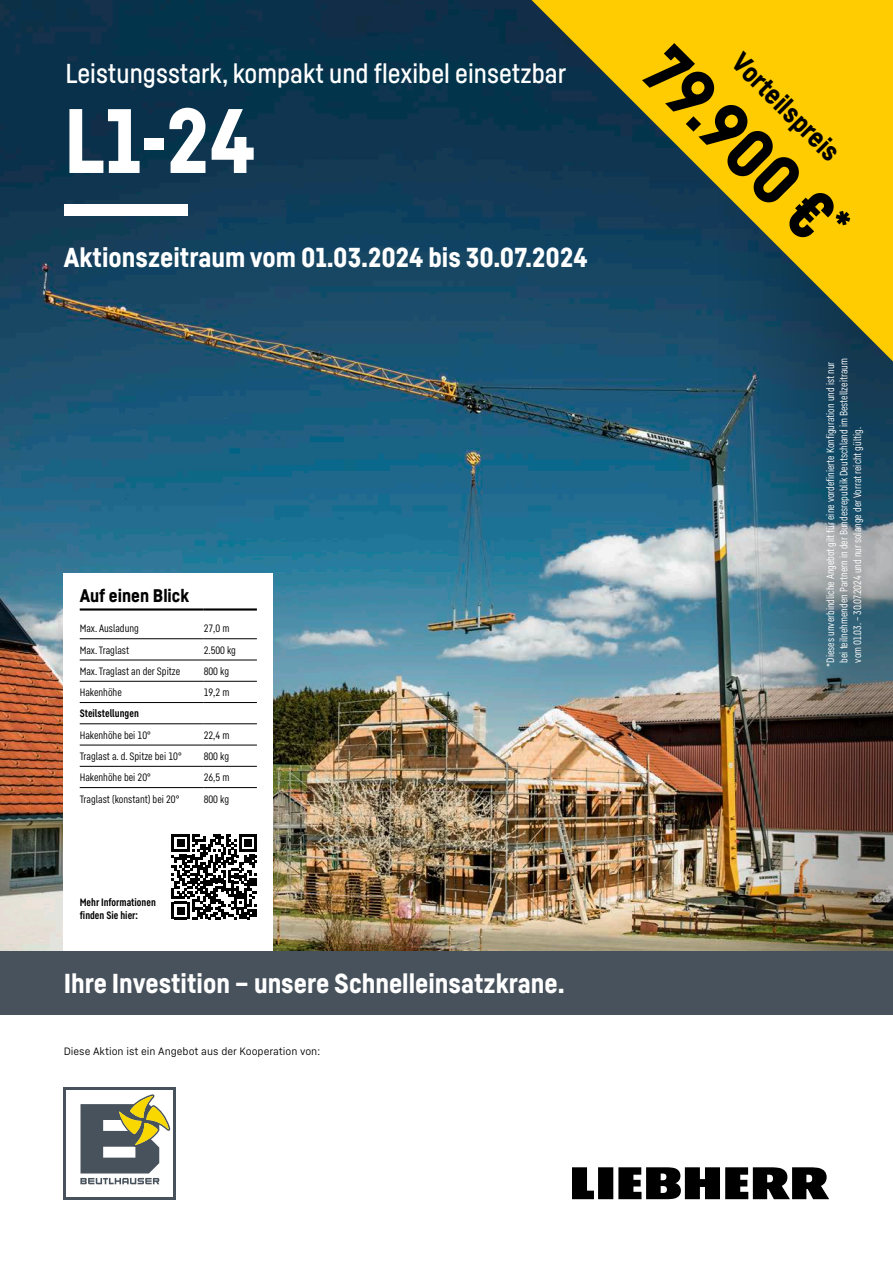
<style>
.page{position:relative;width:893px;height:1263px;background:#fff}
.page>*{position:absolute;margin:0;border:0;box-sizing:border-box;transform-origin:0 0}
.H2__36_pt{font:900 90px "Liebherr Head";color:#fff}
.H2__36_pt-2{font:900 69px "Liebherr Head";color:#000}
.Topline__H2__18_pt{font:27px "Liebherr Head";color:#fff}
.Subheadline{font:900 27px "Liebherr Head";color:#fff}
.Subheadline__H2__18_pt{font:900 27px "Liebherr Head";color:#fff}
.Subheadline-2{font:900 27px "Liebherr Head";color:#000}
.Tertiary_Headline_Tabelle{font:900 18px "Liebherr Head";color:#000}
.Copy_small{font:condensed 10.5px/13.5px "Liebherr Text";color:#fff}
.Tabellenzahlen_condensed{font:condensed 10.5px "Liebherr Text";color:#000}
.Copy_small-2{font:10.5px "Liebherr Text";color:#000}
.Copy_small-3{font:700 condensed 10.5px/13.5px "Liebherr Text";color:#000}
.Tabellenzahlen_bold_condensed{font:700 condensed 10.5px "Liebherr Text";color:#000}
</style>
<div class="page">
<svg style="left:572px;top:1167px;width:257px;height:32px"></svg>
<img style="left:0;top:0;width:614px;height:951px">
<img style="left:614px;top:361px;width:279px;height:590px">
<svg style="left:531px;top:0;width:362px;height:361px;background:#88852d"></svg>
<div style="left:64px;top:573px;width:209px;height:378px;background:#fff"></div>
<hr style="left:80px;top:608px;width:124px;height:3px;background:#000">
<hr style="left:204px;top:608px;width:53px;height:3px;background:#000">
<hr style="left:80px;top:702px;width:124px;height:1px;background:#000">
<hr style="left:204px;top:702px;width:53px;height:1px;background:#000">
<hr style="left:80px;top:723px;width:124px;height:1px;background:#000">
<hr style="left:204px;top:723px;width:53px;height:1px;background:#000">
<hr style="left:80px;top:638px;width:124px;height:1px;background:#000">
<hr style="left:204px;top:638px;width:53px;height:1px;background:#000">
<hr style="left:80px;top:660px;width:124px;height:1px;background:#000">
<hr style="left:204px;top:660px;width:53px;height:1px;background:#000">
<hr style="left:80px;top:681px;width:124px;height:1px;background:#000">
<hr style="left:204px;top:681px;width:53px;height:1px;background:#000">
<hr style="left:80px;top:745px;width:124px;height:1px;background:#000">
<hr style="left:204px;top:745px;width:53px;height:1px;background:#000">
<hr style="left:80px;top:766px;width:124px;height:1px;background:#000">
<hr style="left:204px;top:766px;width:53px;height:1px;background:#000">
<hr style="left:80px;top:787px;width:124px;height:1px;background:#000">
<hr style="left:204px;top:787px;width:53px;height:1px;background:#000">
<svg style="left:172px;top:834px;width:85px;height:85px"></svg>
<div style="left:0;top:951px;width:893px;height:64px;background:#48525c"></div>
<div style="left:64px;top:1087px;width:112px;height:112px;background:#48525c"></div>
<div style="left:66px;top:1090px;width:107px;height:106px;background:#fff"></div>
<svg style="left:80px;top:1094px;width:90px;height:90px"></svg>
<svg style="left:833px;top:208px;width:20px;height:20px"></svg>
<p class="Topline__H2__18_pt" style="left:65px;top:57px;width:502px">Leistungsstark, kompakt und flexibel einsetzbar</p>
<p class="H2__36_pt" style="left:64px;top:85px;width:193px">L1-24</p>
<p class="H2__36_pt" style="left:64px;top:175px;width:125px">---</p>
<p class="Subheadline__H2__18_pt" style="left:64px;top:241px;width:525px">Aktionszeitraum vom 01.03.2024 bis 30.07.2024</p>
<p class="Tertiary_Headline_Tabelle" style="left:80px;top:584px;width:111px">Auf einen Blick</p>
<p class="Tabellenzahlen_condensed" style="left:80px;top:622px;width:61px">Max. Ausladung</p>
<p class="Tabellenzahlen_condensed" style="left:204px;top:622px;width:27px">27,0 m</p>
<p class="Tabellenzahlen_condensed" style="left:80px;top:643px;width:51px">Max. Traglast</p>
<p class="Tabellenzahlen_condensed" style="left:204px;top:643px;width:34px">2.500 kg</p>
<p class="Tabellenzahlen_condensed" style="left:80px;top:665px;width:102px">Max. Traglast an der Spitze</p>
<p class="Tabellenzahlen_condensed" style="left:204px;top:665px;width:27px">800 kg</p>
<p class="Tabellenzahlen_condensed" style="left:80px;top:686px;width:44px">Hakenhöhe</p>
<p class="Tabellenzahlen_condensed" style="left:204px;top:686px;width:27px">19,2 m</p>
<p class="Tabellenzahlen_bold_condensed" style="left:80px;top:707px;width:61px">Steilstellungen</p>
<p class="Tabellenzahlen_condensed" style="left:80px;top:728px;width:73px">Hakenhöhe bei 10°</p>
<p class="Tabellenzahlen_condensed" style="left:204px;top:728px;width:27px">22,4 m</p>
<p class="Tabellenzahlen_condensed" style="left:80px;top:750px;width:103px">Traglast a. d. Spitze bei 10°</p>
<p class="Tabellenzahlen_condensed" style="left:204px;top:750px;width:27px">800 kg</p>
<p class="Tabellenzahlen_condensed" style="left:80px;top:771px;width:73px">Hakenhöhe bei 20°</p>
<p class="Tabellenzahlen_condensed" style="left:204px;top:771px;width:27px">26,5 m</p>
<p class="Tabellenzahlen_condensed" style="left:80px;top:792px;width:101px">Traglast (konstant) bei 20°</p>
<p class="Tabellenzahlen_condensed" style="left:204px;top:792px;width:27px">800 kg</p>
<p class="Copy_small-3" style="left:80px;top:895px;width:78px">Mehr Informationen finden Sie hier:</p>
<p class="Subheadline" style="left:64px;top:966px;width:502px">Ihre Investition – unsere Schnelleinsatzkrane.</p>
<p class="Copy_small-2" style="left:64px;top:1044px;width:258px">Diese Aktion ist ein Angebot aus der Kooperation von:</p>
<p class="H2__36_pt-2" style="left:686px;top:29px;width:238px;rotate:45deg">79.900 €</p>
<p class="Subheadline-2" style="left:748px;top:46px;width:141px;rotate:45deg">Vorteilspreis</p>
<p class="Copy_small" style="left:823px;top:663px;width:306px;text-indent:-4px;rotate:-90deg">*Dieses unverbindliche Angebot gilt für eine vordefinierte Konfiguration und ist nur bei teilnehmenden Partnern in der Bundesrepublik Deutschland im Bestellzeitraum vom 01.03. – 30.07.2024 und nur solange der Vorrat reicht gültig.</p>
</div>
